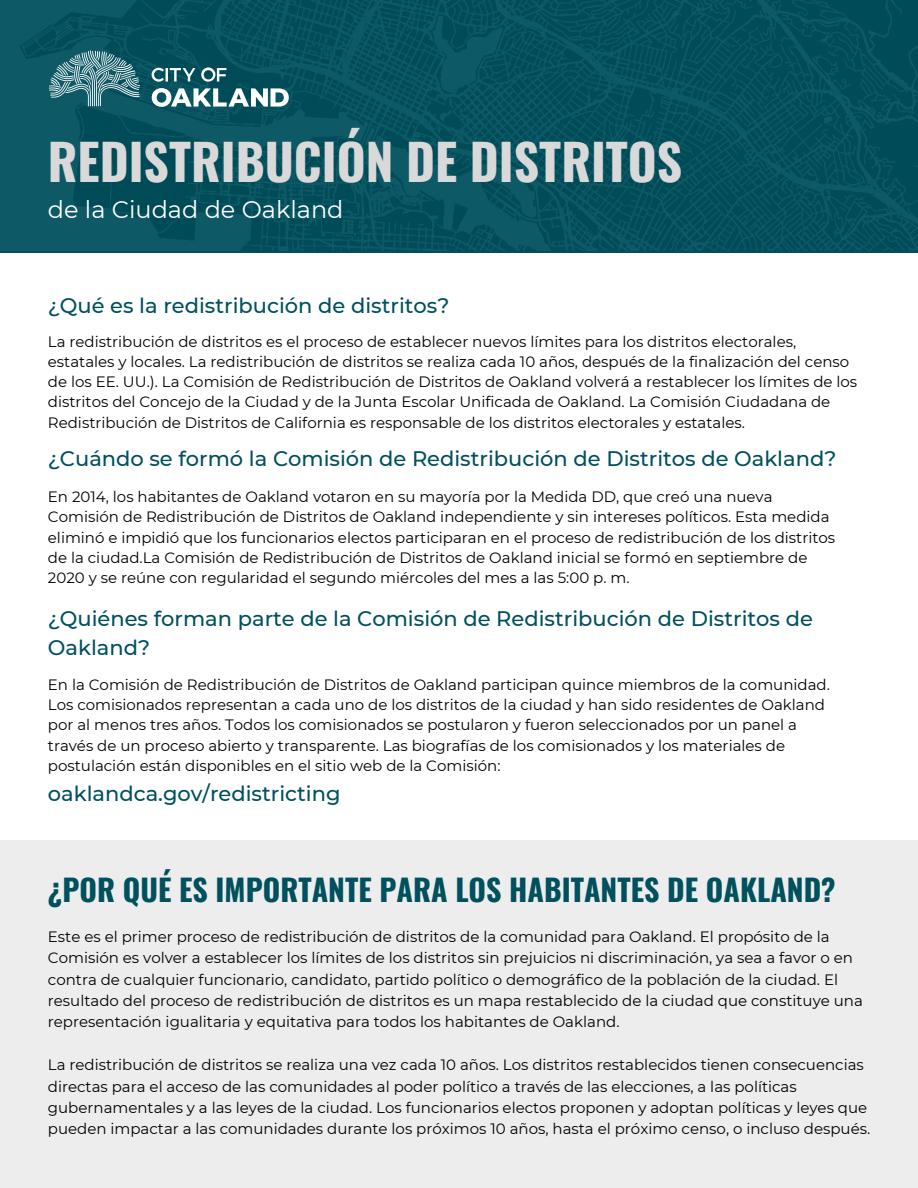
<style>
.page{position:relative;width:918px;height:1188px;background:#fff}
.page>*{position:absolute;margin:0;border:0;box-sizing:border-box;transform-origin:0 0}
.t1{font:700 49.5px "Oswald";color:#d9d9d9}
.t2{font:700 30px "Oswald";color:#00505e}
.t3{font:24px "Montserrat";color:#fff}
.t4{font:500 21px/29.2px "Montserrat";color:#00505e}
.t5{font:15px/20.2px "Montserrat";color:#000}
</style>
<div class="page">
<img style="left:0;top:0;width:918px;height:250px">
<div style="left:0;top:840px;width:918px;height:348px;background:#ededed"></div>
<svg style="left:49px;top:51px;width:240px;height:56px;background:#3c7781"></svg>
<p class="t1" style="left:48px;top:123px;width:636px">REDISTRIBUCIÓN DE DISTRITOS</p>
<p class="t3" style="left:48px;top:195px;width:297px">de la Ciudad de Oakland</p>
<p class="t4" style="left:48px;top:291px;width:403px">¿Qué es la redistribución de distritos?</p>
<p class="t5" style="left:48px;top:331px;width:811px">La redistribución de distritos es el proceso de establecer nuevos límites para los distritos electorales, estatales y locales. La redistribución de distritos se realiza cada 10 años, después de la finalización del censo de los EE. UU.). La Comisión de Redistribución de Distritos de Oakland volverá a restablecer los límites de los distritos del Concejo de la Ciudad y de la Junta Escolar Unificada de Oakland. La Comisión Ciudadana de Redistribución de Distritos de California es responsable de los distritos electorales y estatales.</p>
<p class="t4" style="left:48px;top:444px;width:790px">¿Cuándo se formó la Comisión de Redistribución de Distritos de Oakland?</p>
<p class="t5" style="left:48px;top:486px;width:789px">En 2014, los habitantes de Oakland votaron en su mayoría por la Medida DD, que creó una nueva Comisión de Redistribución de Distritos de Oakland independiente y sin intereses políticos. Esta medida eliminó e impidió que los funcionarios electos participaran en el proceso de redistribución de los distritos de la ciudad.La Comisión de Redistribución de Distritos de Oakland inicial se formó en septiembre de 2020 y se reúne con regularidad el segundo miércoles del mes a las 5:00 p. m.</p>
<p class="t4" style="left:48px;top:604px;width:766px">¿Quiénes forman parte de la Comisión de Redistribución de Distritos de<br>Oakland?</p>
<p class="t5" style="left:48px;top:674px;width:783px">En la Comisión de Redistribución de Distritos de Oakland participan quince miembros de la comunidad.<br>Los comisionados representan a cada uno de los distritos de la ciudad y han sido residentes de Oakland por al menos tres años. Todos los comisionados se postularon y fueron seleccionados por un panel a través de un proceso abierto y transparente. Las biografías de los comisionados y los materiales de postulación están disponibles en el sitio web de la Comisión:</p>
<p class="t4" style="left:48px;top:779px;width:294px">oaklandca.gov/redistricting</p>
<p class="t2" style="left:48px;top:866px;width:789px">¿POR QUÉ ES IMPORTANTE PARA LOS HABITANTES DE OAKLAND?</p>
<p class="t5" style="left:48px;top:926px;width:816px;line-height:21.3px">Este es el primer proceso de redistribución de distritos de la comunidad para Oakland. El propósito de la Comisión es volver a establecer los límites de los distritos sin prejuicios ni discriminación, ya sea a favor o en contra de cualquier funcionario, candidato, partido político o demográfico de la población de la ciudad. El resultado del proceso de redistribución de distritos es un mapa restablecido de la ciudad que constituye una representación igualitaria y equitativa para todos los habitantes de Oakland.</p>
<p class="t5" style="left:48px;top:1054px;width:824px;line-height:21.3px">La redistribución de distritos se realiza una vez cada 10 años. Los distritos restablecidos tienen consecuencias directas para el acceso de las comunidades al poder político a través de las elecciones, a las políticas gubernamentales y a las leyes de la ciudad. Los funcionarios electos proponen y adoptan políticas y leyes que pueden impactar a las comunidades durante los próximos 10 años, hasta el próximo censo, o incluso después.</p>
</div>
